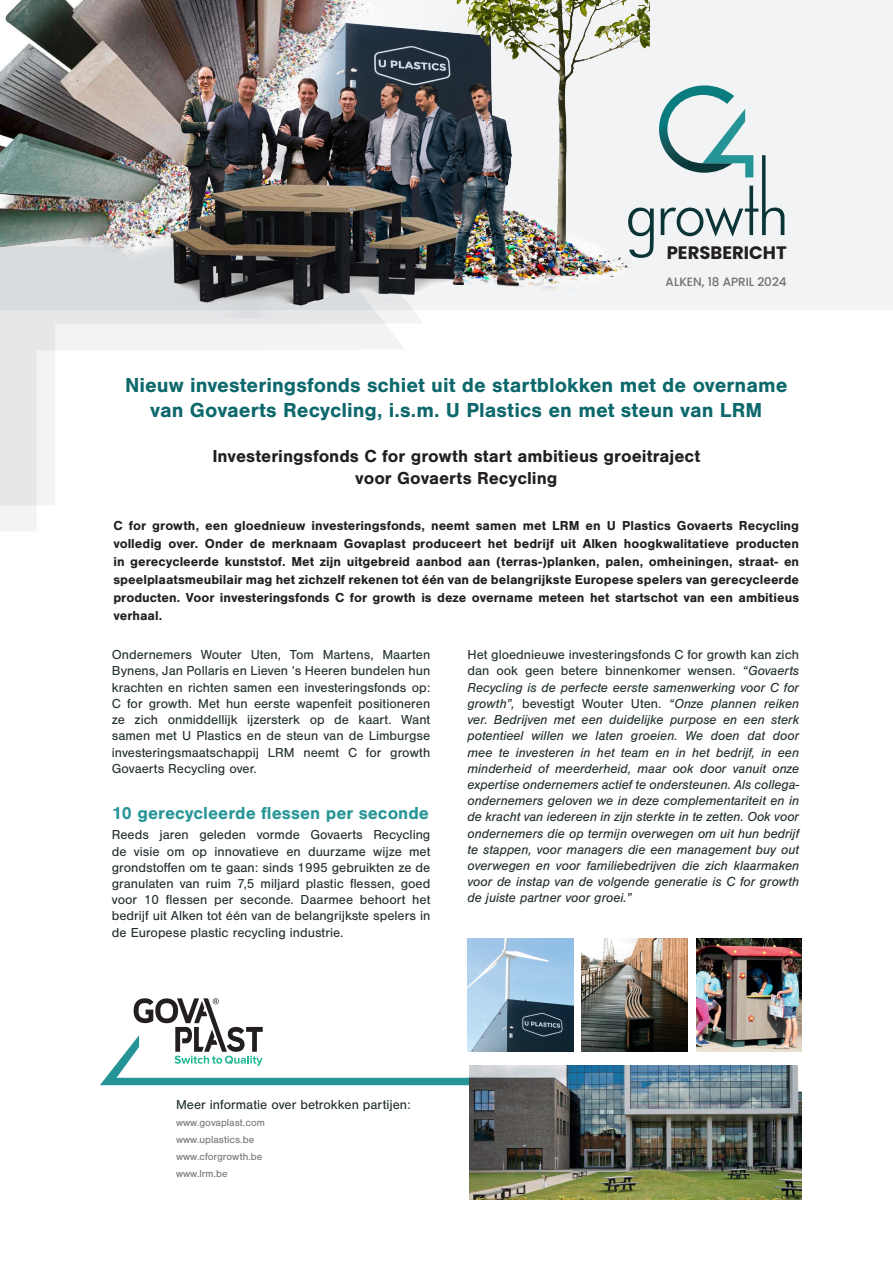
<style>
.page{position:relative;width:893px;height:1263px;background:#fff}
.page>*{position:absolute;margin:0;border:0;box-sizing:border-box;transform-origin:0 0}
.t1{font:700 21px/25.2px "Nimbus San";color:#0d686c;text-align:center}
.t2{font:700 18px/21.6px "Nimbus San";color:#231f20;text-align:center}
.t3{font:700 18px "Nimbus San";color:#289697}
.t4{font:700 18px "Poppins";color:#231f20}
.Tekst{font:italic 13.5px/16.2px "Nimbus San";color:#232f30;text-align:justify}
.Tekst-2{font:13.5px/16.2px "Nimbus San";color:#232f30;text-align:justify}
.Introtekst{font:700 13.5px/18px "Nimbus San";color:#231f20;text-align:justify}
.t5{font:500 12px "Poppins";color:#756d6d}
.Opmerkingen{font:10.5px "Nimbus San";color:#737678}
.s1{font-style:normal}
</style>
<div class="page">
<div style="left:0;top:0;width:893px;height:310px;background:#f2f3f4"></div>
<svg style="left:650px;top:85px;width:134px;height:170px"></svg>
<svg style="left:0;top:317px;width:405px;height:214px"></svg>
<img style="left:0;top:0;width:650px;height:317px">
<img style="left:468px;top:939px;width:106px;height:59px">
<img style="left:582px;top:939px;width:106px;height:59px">
<img style="left:696px;top:939px;width:106px;height:112px">
<svg style="left:100px;top:998px;width:678px;height:87px"></svg>
<img style="left:469px;top:1066px;width:333px;height:133px">
<p class="t4" style="left:667px;top:243px;width:121px">PERSBERICHT</p>
<p class="t5" style="left:666px;top:275px;width:123px">ALKEN, 18 APRIL 2024</p>
<h1 class="t1" style="left:125px;top:372px;width:664px">Nieuw investeringsfonds schiet uit de startblokken met de overname van Govaerts Recycling, i.s.m. U Plastics en met steun van LRM</h1>
<h2 class="t2" style="left:212px;top:446px;width:489px">Investeringsfonds C for growth start ambitieus groeitraject voor Govaerts Recycling</h2>
<p class="Introtekst" style="left:113px;top:517px;width:687px">C for growth, een gloednieuw investeringsfonds, neemt samen met LRM en U Plastics Govaerts Recycling volledig over. Onder de merknaam Govaplast produceert het bedrijf uit Alken hoogkwalitatieve producten in gerecycleerde kunststof. Met zijn uitgebreid aanbod aan (terras-)planken, palen, omheiningen, straat- en speelplaatsmeubilair mag het zichzelf rekenen tot één van de belangrijkste Europese spelers van gerecycleerde producten. Voor investeringsfonds C for growth is deze overname meteen het startschot van een ambitieus verhaal.</p>
<p class="Tekst-2" style="left:112px;top:647px;width:320px">Ondernemers Wouter Uten, Tom Martens, Maarten Bynens, Jan Pollaris en Lieven ’s Heeren bundelen hun krachten en richten samen een investeringsfonds op:<br>C for growth. Met hun eerste wapenfeit positioneren ze zich onmiddellijk ijzersterk op de kaart. Want samen met U Plastics en de steun van de Limburgse investeringsmaatschappij LRM neemt C for growth Govaerts Recycling over.</p>
<h4 class="t3" style="left:112px;top:803px;width:319px">10 gerecycleerde flessen per seconde</h4>
<p class="Tekst-2" style="left:112px;top:827px;width:320px">Reeds jaren geleden vormde Govaerts Recycling de visie om op innovatieve en duurzame wijze met grondstoffen om te gaan: sinds 1995 gebruikten ze de granulaten van ruim 7,5 miljard plastic flessen, goed voor 10 flessen per seconde. Daarmee behoort het bedrijf uit Alken tot één van de belangrijkste spelers in de Europese plastic recycling industrie.</p>
<p class="Tekst" style="left:467px;top:647px;width:333px"><span class="s1">Het gloednieuwe investeringsfonds C for growth kan zich dan ook geen betere binnenkomer wensen.</span> “Govaerts Recycling is de perfecte eerste samenwerking voor C for growth”, <span class="s1">bevestigt Wouter Uten.</span> “Onze plannen reiken ver. Bedrijven met een duidelijke purpose en een sterk potentieel willen we laten groeien. We doen dat door mee te investeren in het team en in het bedrijf, in een minderheid of meerderheid, maar ook door vanuit onze expertise ondernemers actief te ondersteunen. Als collega&shy;ondernemers geloven we in deze complementariteit en in de kracht van iedereen in zijn sterkte in te zetten. Ook voor ondernemers die op termijn overwegen om uit hun bedrijf te stappen, voor managers die een management buy out overwegen en voor familiebedrijven die zich klaarmaken voor de instap van de volgende generatie is C for growth de juiste partner voor groei.”</p>
<p class="Tekst-2" style="left:176px;top:1097px;width:236px">Meer informatie over betrokken partijen:</p>
<p class="Opmerkingen" style="left:176px;top:1117px;width:90px">www.govaplast.com</p>
<p class="Opmerkingen" style="left:176px;top:1133px;width:80px">www.uplastics.be</p>
<p class="Opmerkingen" style="left:176px;top:1150px;width:88px">www.cforgrowth.be</p>
<p class="Opmerkingen" style="left:176px;top:1167px;width:53px">www.lrm.be</p>
</div>
